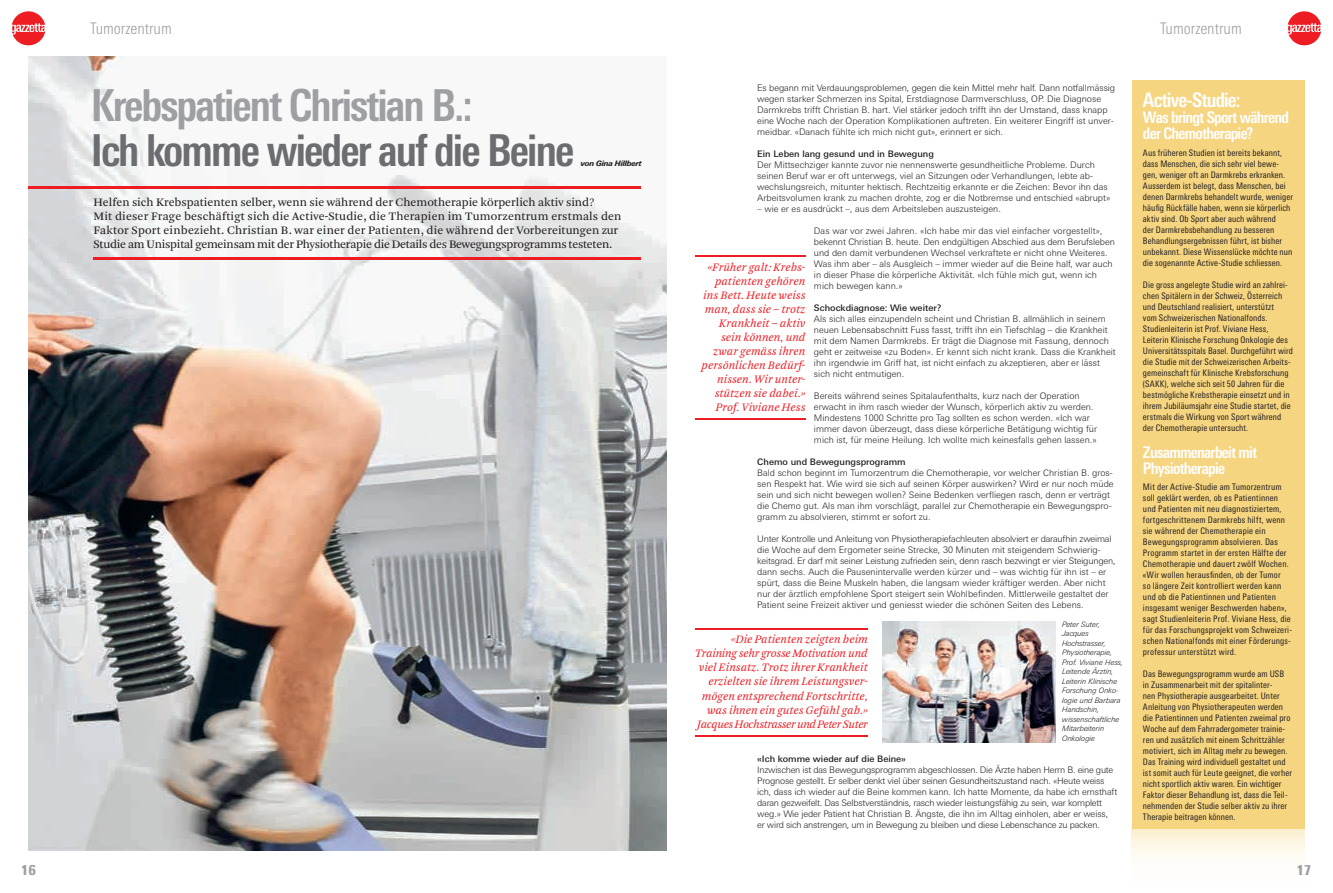
<style>
.page{position:relative;width:1333px;height:893px;background:#fff}
.page>*{position:absolute;margin:0;border:0;box-sizing:border-box;transform-origin:0 0}
.t1{font:700 condensed 44px "Linotype Univers";letter-spacing:-.045em;color:#6c6d70}
.t2{font:700 condensed 44px "Linotype Univers";letter-spacing:-.045em;color:#9d9fa2}
.t3{font:700 condensed 20px "Linotype Univers";letter-spacing:-.04em;color:#fff}
.t4{font:700 condensed 16px/16px "Linotype Univers";letter-spacing:-.045em;color:#fff}
.t5{font:300 condensed 16px "Linotype Univers";color:#9d9fa2}
.t6{font:900 condensed 14px "Linotype Univers";color:#9d9fa2}
.t7{font:italic 12px/14px "Arnhem Blond";color:#ee1d23;text-align:right}
.t8{font:12px/14px "Arnhem Blond";color:#231f20}
.t9{font:300 9px/11px "Linotype Univers Basic";color:#231f20}
.t10{font:condensed 9px/11px "Linotype Univers";letter-spacing:.015em;color:#231f20}
.t11{font:300 9px/11px "Linotype Univers Basic";letter-spacing:-.025em;color:#231f20}
.t12{font:500 9px "Linotype Univers Basic";color:#231f20}
.t13{font:italic 300 7.5px/9.5px "Linotype Univers Basic";color:#231f20}
.t14{font:italic 800 7.5px "Linotype Univers Basic";letter-spacing:-.04em;color:#231f20}
</style>
<div class="page">
<div style="left:1131px;top:828px;width:173px;height:65px;background:linear-gradient(to bottom,#fbf2d8,#fff)"></div>
<img style="left:28px;top:57px;width:638px;height:793px">
<img style="left:882px;top:621px;width:172px;height:121px">
<div style="left:1131px;top:80px;width:173px;height:748px;background:#f6d581"></div>
<hr style="left:695px;top:255px;width:110px;height:1px;background:#ee1d23">
<hr style="left:695px;top:418px;width:110px;height:2px;background:#ee1d23">
<hr style="left:28px;top:187px;width:613px;height:2px;background:#ee1d23">
<hr style="left:94px;top:258px;width:547px;height:2px;background:#ee1d23">
<hr style="left:695px;top:628px;width:172px;height:1px;background:#ee1d23">
<hr style="left:695px;top:735px;width:172px;height:2px;background:#ee1d23">
<svg style="left:12px;top:11px;width:33px;height:34px"></svg>
<svg style="left:1287px;top:11px;width:33px;height:34px"></svg>
<h3 class="t5" style="left:90px;top:19px;width:83px">Tumorzentrum</h3>
<h3 class="t5" style="left:1159px;top:19px;width:83px">Tumorzentrum</h3>
<h1 class="t2" style="left:91px;top:79px;width:383px">Krebspatient Christian B.:</h1>
<h1 class="t1" style="left:91px;top:124px;width:485px">Ich komme wieder auf die Beine</h1>
<p class="t14" style="left:580px;top:158px;width:62px">von Gina Hillbert</p>
<p class="t8" style="left:94px;top:195px;width:529px">Helfen sich Krebspatienten selber, wenn sie während der Chemotherapie körperlich aktiv sind?<br>Mit dieser Frage beschäftigt sich die Active-Studie, die Therapien im Tumorzentrum erstmals den Faktor Sport einbezieht. Christian B. war einer der Patienten, die während der Vorbereitungen zur Studie am Unispital gemeinsam mit der Physiotherapie die Details des Bewegungsprogramms testeten.</p>
<p class="t9" style="left:757px;top:82px;width:359px">Es begann mit Verdauungsproblemen, gegen die kein Mittel mehr half. Dann notfallmässig wegen starker Schmerzen ins Spital, Erstdiagnose Darmverschluss, OP. Die Diagnose Darmkrebs trifft Christian B. hart. Viel stärker jedoch trifft ihn der Umstand, dass knapp eine Woche nach der Operation Komplikationen auftreten. Ein weiterer Eingriff ist unver&shy;meidbar. «Danach fühlte ich mich nicht gut», erinnert er sich.</p>
<p class="t12" style="left:757px;top:149px;width:178px">Ein Leben lang gesund und in Bewegung</p>
<p class="t9" style="left:757px;top:159px;width:354px">Der Mittsechziger kannte zuvor nie nennenswerte gesundheitliche Probleme. Durch seinen Beruf war er oft unterwegs, viel an Sitzungen oder Verhandlungen, lebte ab&shy;wechslungsreich, mitunter hektisch. Rechtzeitig erkannte er die Zeichen: Bevor ihn das Arbeitsvolumen krank zu machen drohte, zog er die Notbremse und entschied «abrupt»</p>
<p class="t9" style="left:757px;top:203px;width:245px">– wie er es ausdrückt –, aus dem Arbeitsleben auszusteigen.</p>
<p class="t9" style="left:814px;top:225px;width:302px">Das war vor zwei Jahren. «Ich habe mir das viel einfacher vorgestellt», bekennt Christian B. heute. Den endgültigen Abschied aus dem Berufsleben und den damit verbundenen Wechsel verkraftete er nicht ohne Weiteres.<br>Was ihm aber – als Ausgleich – immer wieder auf die Beine half, war auch in dieser Phase die körperliche Aktivität. «Ich fühle mich gut, wenn ich mich bewegen kann.»</p>
<p class="t12" style="left:814px;top:302px;width:129px">Schockdiagnose: Wie weiter?</p>
<p class="t9" style="left:814px;top:313px;width:303px">Als sich alles einzupendeln scheint und Christian B. allmählich in seinem neuen Lebensabschnitt Fuss fasst, trifft ihn ein Tiefschlag – die Krankheit mit dem Namen Darmkrebs. Er trägt die Diagnose mit Fassung, dennoch geht er zeitweise «zu Boden». Er kennt sich nicht krank. Dass die Krankheit ihn irgendwie im Griff hat, ist nicht einfach zu akzeptieren, aber er lässt sich nicht entmutigen.</p>
<p class="t9" style="left:814px;top:390px;width:285px">Bereits während seines Spitalaufenthalts, kurz nach der Operation erwacht in ihm rasch wieder der Wunsch, körperlich aktiv zu werden.<br>Mindestens 1000 Schritte pro Tag sollten es schon werden. «Ich war immer davon überzeugt, dass diese körperliche Betätigung wichtig für mich ist, für meine Heilung. Ich wollte mich keinesfalls gehen lassen.»</p>
<p class="t12" style="left:757px;top:456px;width:150px">Chemo und Bewegungsprogramm</p>
<p class="t9" style="left:757px;top:467px;width:358px">Bald schon beginnt im Tumorzentrum die Chemotherapie, vor welcher Christian B. gros&shy;sen Respekt hat. Wie wird sie sich auf seinen Körper auswirken? Wird er nur noch müde sein und sich nicht bewegen wollen? Seine Bedenken verfliegen rasch, denn er verträgt die Chemo gut. Als man ihm vorschlägt, parallel zur Chemotherapie ein Bewegungspro&shy;gramm zu absolvieren, stimmt er sofort zu.</p>
<p class="t9" style="left:757px;top:533px;width:360px">Unter Kontrolle und Anleitung von Physiotherapiefachleuten absolviert er daraufhin zweimal die Woche auf dem Ergometer seine Strecke, 30 Minuten mit steigendem Schwierig&shy;keitsgrad. Er darf mit seiner Leistung zufrieden sein, denn rasch bezwingt er vier Steigungen, dann sechs. Auch die Pausenintervalle werden kürzer und – was wichtig für ihn ist – er spürt, dass die Beine Muskeln haben, die langsam wieder kräftiger werden. Aber nicht nur der ärztlich empfohlene Sport steigert sein Wohlbefinden. Mittlerweile gestaltet der Patient seine Freizeit aktiver und geniesst wieder die schönen Seiten des Lebens.</p>
<h3 class="t7" style="left:701px;top:260px;width:105px">«Früher galt: Krebs&shy;patienten gehören ins Bett. Heute weiss man, dass sie – trotz<br>Krankheit – aktiv sein können, und zwar gemäss ihren persönlichen Bedürf&shy;nissen. Wir unter&shy;stützen sie dabei.»<br>Prof. Viviane Hess</h3>
<p class="t7" style="left:695px;top:633px;width:174px">«Die Patienten zeigten beim Training sehr grosse Motivation und viel Einsatz. Trotz ihrer Krankheit erzielten sie ihrem Leistungsver&shy;mögen entsprechend Fortschritte, was ihnen ein gutes Gefühl gab.» Jacques Hochstrasser und Peter Suter</p>
<p class="t13" style="left:1062px;top:619px;width:63px">Peter Suter,<br>Jacques<br>Hochstrasser,<br>Physiotherapie,<br>Prof. Viviane Hess,<br>Leitende Ärztin,<br>Leiterin Klinische<br>Forschung Onko&shy;logie und Barbara<br>Handschin, wissenschaftliche<br>Mitarbeiterin<br>Onkologie</p>
<p class="t12" style="left:757px;top:753px;width:150px">«Ich komme wieder auf die Beine»</p>
<p class="t11" style="left:757px;top:764px;width:361px">Inzwischen ist das Bewegungsprogramm abgeschlossen. Die Ärzte haben Herrn B. eine gute Prognose gestellt. Er selber denkt viel über seinen Gesundheitszustand nach. «Heute weiss ich, dass ich wieder auf die Beine kommen kann. Ich hatte Momente, da habe ich ernsthaft daran gezweifelt. Das Selbstverständnis, rasch wieder leistungsfähig zu sein, war komplett weg.» Wie jeder Patient hat Christian B. Ängste, die ihn im Alltag einholen, aber er weiss, er wird sich anstrengen, um in Bewegung zu bleiben und diese Lebenschance zu packen.</p>
<h2 class="t3" style="left:1142px;top:88px;width:99px">Active-Studie:</h2>
<h3 class="t4" style="left:1142px;top:109px;width:148px">Was bringt Sport während der Chemotherapie?</h3>
<p class="t10" style="left:1142px;top:147px;width:151px">Aus früheren Studien ist bereits bekannt, dass Menschen, die sich sehr viel bewe&shy;gen, weniger oft an Darmkrebs erkranken.<br>Ausserdem ist belegt, dass Menschen, bei denen Darmkrebs behandelt wurde, weniger häufig Rückfälle haben, wenn sie körperlich aktiv sind. Ob Sport aber auch während<br>der Darmkrebsbehandlung zu besseren Behandlungsergebnissen führt, ist bisher unbekannt. Diese Wissenslücke möchte nun die sogenannte Active-Studie schliessen.</p>
<p class="t10" style="left:1142px;top:279px;width:152px">Die gross angelegte Studie wird an zahlrei&shy;chen Spitälern in der Schweiz, Österreich und Deutschland realisiert, unterstützt<br>vom Schweizerischen Nationalfonds.<br>Studienleiterin ist Prof. Viviane Hess, Leiterin Klinische Forschung Onkologie des Universitätsspitals Basel. Durchgeführt wird die Studie mit der Schweizerischen Arbeits&shy;gemeinschaft für Klinische Krebsforschung (SAKK), welche sich seit 50 Jahren für die bestmögliche Krebstherapie einsetzt und in ihrem Jubiläumsjahr eine Studie startet, die erstmals die Wirkung von Sport während der Chemotherapie untersucht.</p>
<h3 class="t4" style="left:1142px;top:444px;width:116px">Zusammenarbeit mit<br>Physiotherapie</h3>
<p class="t10" style="left:1142px;top:481px;width:150px">Mit der Active-Studie am Tumorzentrum soll geklärt werden, ob es Patientinnen und Patienten mit neu diagnostiziertem, fortgeschrittenem Darmkrebs hilft, wenn sie während der Chemotherapie ein Bewegungsprogramm absolvieren. Das Programm startet in der ersten Hälfte der Chemotherapie und dauert zwölf Wochen. «Wir wollen herausfinden, ob der Tumor<br>so längere Zeit kontrolliert werden kann und ob die Patientinnen und Patienten insgesamt weniger Beschwerden haben», sagt Studienleiterin Prof. Viviane Hess, die für das Forschungsprojekt vom Schweizeri&shy;schen Nationalfonds mit einer Förderungs&shy;professur unterstützt wird.</p>
<p class="t10" style="left:1142px;top:668px;width:150px">Das Bewegungsprogramm wurde am USB in Zusammenarbeit mit der spitalinter-<br>nen Physiotherapie ausgearbeitet. Unter Anleitung von Physiotherapeuten werden die Patientinnen und Patienten zweimal pro Woche auf dem Fahrradergometer trainie&shy;ren und zusätzlich mit einem Schrittzähler motiviert, sich im Alltag mehr zu bewegen.<br>Das Training wird individuell gestaltet und ist somit auch für Leute geeignet, die vorher nicht sportlich aktiv waren. Ein wichtiger Faktor dieser Behandlung ist, dass die Teil&shy;nehmenden der Studie selber aktiv zu ihrer Therapie beitragen können.</p>
<h3 class="t6" style="left:21px;top:861px;width:17px">16</h3>
<h3 class="t6" style="left:1296px;top:861px;width:17px">17</h3>
</div>
